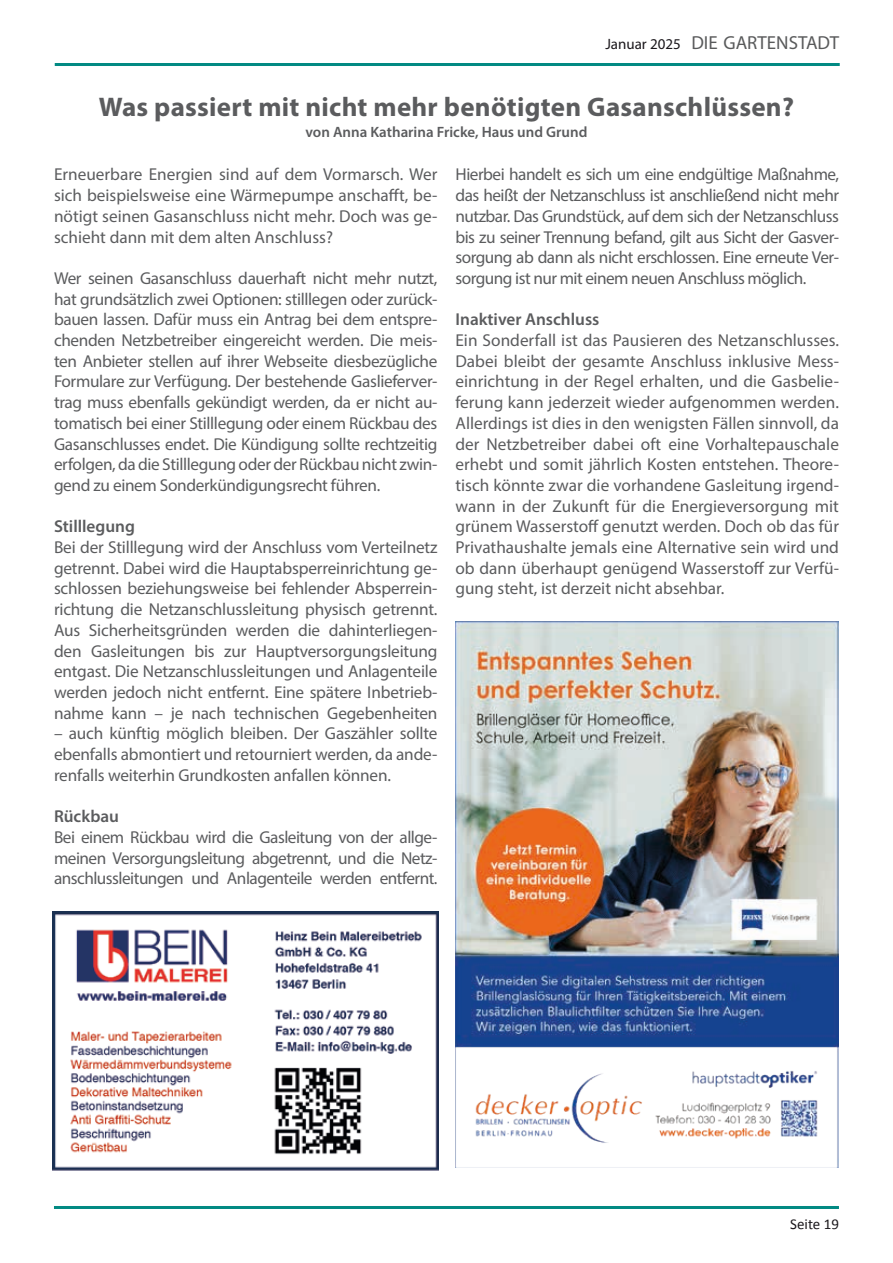
<style>
.page{position:relative;width:893px;height:1263px;background:#fff}
.page>*{position:absolute;margin:0;border:0;box-sizing:border-box;transform-origin:0 0}
.t1{font:700 27px "Myriad Pro";letter-spacing:.01em;color:#5b5c5e}
.t2{font:18.9px "Myriad Pro";color:#595a5b}
.t3{font:17.25px/20.7px "Myriad Pro";letter-spacing:-.01em;color:#5b5c5e;text-align:justify}
.t4{font:600 17.25px "Myriad Pro";color:#5b5c5e}
.t5{font:600 15px "Myriad Pro";color:#5b5c5e}
.t6{font:15px "Calibri";color:#1b181c}
.s1{font-size:15px;color:#1b181c}
</style>
<div class="page">
<img style="left:53px;top:911px;width:386px;height:260px">
<img style="left:455px;top:621px;width:384px;height:546px">
<hr style="left:55px;top:63px;width:785px;height:3px;background:#028a83">
<hr style="left:54px;top:1206px;width:785px;height:3px;background:#028a83">
<p class="t2" style="left:605px;top:31px;width:235px"><span class="s1">Januar 2025</span> DIE GARTENSTADT</p>
<h1 class="t1" style="left:99px;top:90px;width:697px">Was passiert mit nicht mehr benötigten Gasanschlüssen?</h1>
<p class="t5" style="left:306px;top:123px;width:283px">von Anna Katharina Fricke, Haus und Grund</p>
<p class="t3" style="left:54px;top:164px;width:385px">Erneuerbare Energien sind auf dem Vormarsch. Wer sich beispielsweise eine Wärmepumpe anschafft, be&shy;nötigt seinen Gasanschluss nicht mehr. Doch was ge&shy;schieht dann mit dem alten Anschluss?</p>
<p class="t3" style="left:54px;top:268px;width:385px">Wer seinen Gasanschluss dauerhaft nicht mehr nutzt, hat grundsätzlich zwei Optionen: stilllegen oder zurück&shy;bauen lassen. Dafür muss ein Antrag bei dem entspre&shy;chenden Netzbetreiber eingereicht werden. Die meis&shy;ten Anbieter stellen auf ihrer Webseite diesbezügliche Formulare zur Verfügung. Der bestehende Gaslieferver&shy;trag muss ebenfalls gekündigt werden, da er nicht au&shy;tomatisch bei einer Stilllegung oder einem Rückbau des Gasanschlusses endet. Die Kündigung sollte rechtzeitig erfolgen, da die Stilllegung oder der Rückbau nicht zwin&shy;gend zu einem Sonderkündigungsrecht führen.</p>
<p class="t4" style="left:54px;top:516px;width:83px">Stilllegung</p>
<p class="t3" style="left:54px;top:537px;width:385px">Bei der Stilllegung wird der Anschluss vom Verteilnetz getrennt. Dabei wird die Hauptabsperreinrichtung ge&shy;schlossen beziehungsweise bei fehlender Absperrein&shy;richtung die Netzanschlussleitung physisch getrennt.<br>Aus Sicherheitsgründen werden die dahinterliegen&shy;den Gasleitungen bis zur Hauptversorgungsleitung entgast. Die Netzanschlussleitungen und Anlagenteile werden jedoch nicht entfernt. Eine spätere Inbetrieb&shy;nahme kann – je nach technischen Gegebenheiten</p>
<p class="t3" style="left:54px;top:723px;width:385px">– auch künftig möglich bleiben. Der Gaszähler sollte ebenfalls abmontiert und retourniert werden, da ande&shy;renfalls weiterhin Grundkosten anfallen können.</p>
<p class="t4" style="left:54px;top:805px;width:67px">Rückbau</p>
<p class="t3" style="left:54px;top:826px;width:385px">Bei einem Rückbau wird die Gasleitung von der allge&shy;meinen Versorgungsleitung abgetrennt, und die Netz&shy;anschlussleitungen und Anlagenteile werden entfernt.</p>
<p class="t3" style="left:455px;top:164px;width:385px">Hierbei handelt es sich um eine endgültige Maßnahme, das heißt der Netzanschluss ist anschließend nicht mehr nutzbar. Das Grundstück, auf dem sich der Netzanschluss bis zu seiner Trennung befand, gilt aus Sicht der Gasver&shy;sorgung ab dann als nicht erschlossen. Eine erneute Ver&shy;sorgung ist nur mit einem neuen Anschluss möglich.</p>
<p class="t4" style="left:455px;top:309px;width:145px">Inaktiver Anschluss</p>
<p class="t3" style="left:455px;top:330px;width:385px">Ein Sonderfall ist das Pausieren des Netzanschlusses.<br>Dabei bleibt der gesamte Anschluss inklusive Mess&shy;einrichtung in der Regel erhalten, und die Gasbelie&shy;ferung kann jederzeit wieder aufgenommen werden.<br>Allerdings ist dies in den wenigsten Fällen sinnvoll, da der Netzbetreiber dabei oft eine Vorhaltepauschale erhebt und somit jährlich Kosten entstehen. Theore&shy;tisch könnte zwar die vorhandene Gasleitung irgend&shy;wann in der Zukunft für die Energieversorgung mit grünem Wasserstoff genutzt werden. Doch ob das für Privathaushalte jemals eine Alternative sein wird und ob dann überhaupt genügend Wasserstoff zur Verfü&shy;gung steht, ist derzeit nicht absehbar.</p>
<p class="t6" style="left:790px;top:1214px;width:50px">Seite 19</p>
</div>
